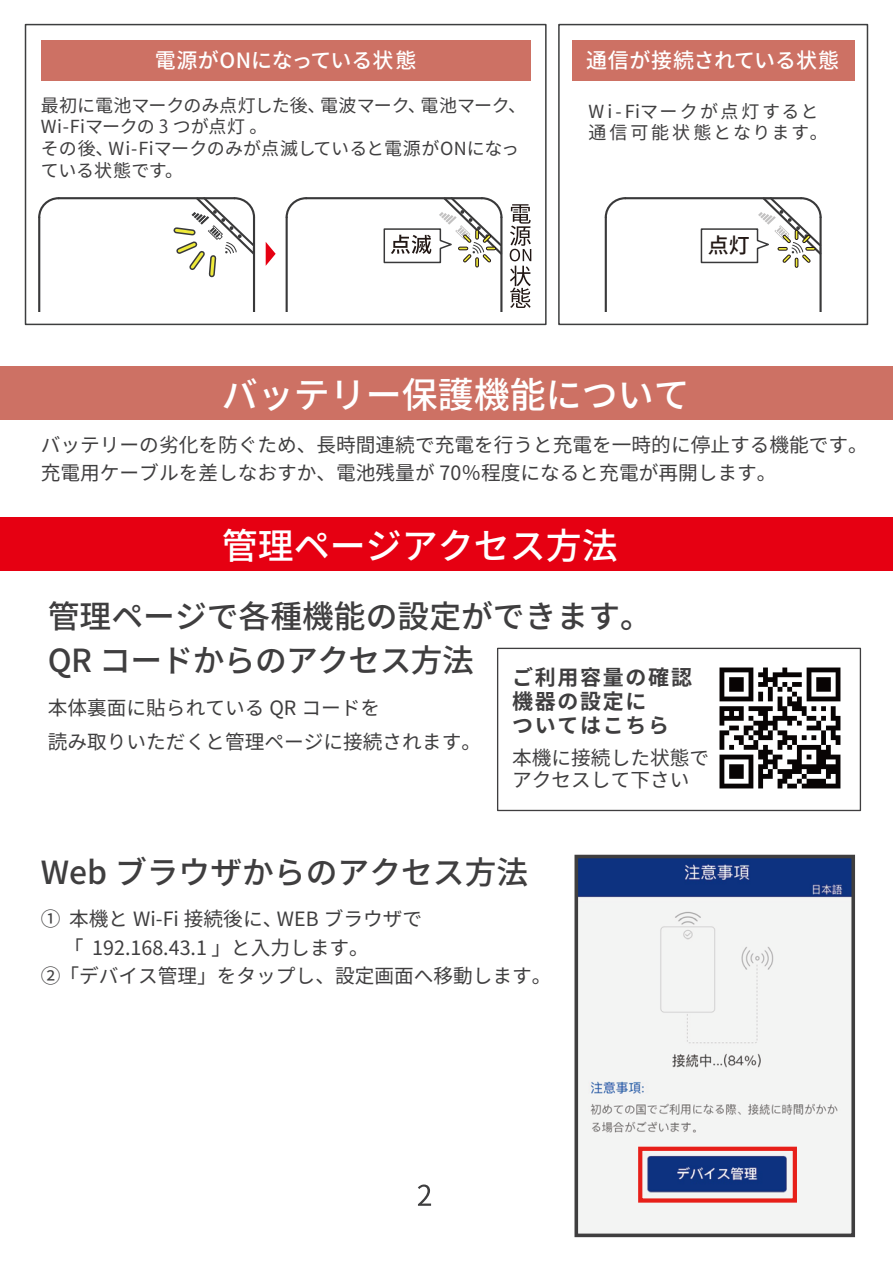
<style>
.page{position:relative;width:893px;height:1263px;background:#fff}
.page>*{position:absolute;margin:0;border:0;box-sizing:border-box;transform-origin:0 0}
.t1{font:500 36px "Noto Sans CJ Kjp";color:#fff}
.t2{font:500 31.8px "Noto Sans CJ Kjp";color:#3f3e3f}
.t3{font:500 31.8px "Noto Sans CJ Kjp";letter-spacing:-.02em;color:#3f3e3f}
.t4{font:500 21px "Noto Sans CJ Kjp";color:#fff}
.t5{font:700 21px/24px "Noto Sans CJ Kjp";letter-spacing:.08em;color:#3f3e3f}
.t6{font:500 21px "Noto Sans CJ Kjp";color:#221815}
.t7{font:19.8px/28.5px "Noto Sans CJ Kjp";color:#3f3e3f}
.t8{font:18px/21.6px "Noto Sans CJ Kjp";letter-spacing:.01em;color:#3f3e3f}
.t9{font:18px/21.6px "Noto Sans CJ Kjp";letter-spacing:.12em;color:#3f3e3f}
.s1{font-family:"Koz Go Pr 6 N"}
</style>
<div class="page">
<div style="left:0;top:367px;width:893px;height:53px;background:#cd7164"></div>
<div style="left:0;top:517px;width:893px;height:54px;background:#e60012"></div>
<svg style="left:418px;top:1184px;width:13px;height:22px"></svg>
<img style="left:579px;top:860px;width:271px;height:372px">
<div style="left:574px;top:855px;width:281px;height:382px;border:4px solid #3f3e3f"></div>
<div style="left:638px;top:1147px;width:159px;height:55px;border:4px solid #e71f19"></div>
<div style="left:497px;top:648px;width:364px;height:163px;border:1px solid #3f3e3f"></div>
<img style="left:719px;top:667px;width:122px;height:122px">
<div style="left:25px;top:24px;width:522px;height:301px;border:2px solid #3d3e3f"></div>
<div style="left:41px;top:40px;width:489px;height:41px;background:#cd7164"></div>
<hr style="left:38px;top:217px;width:2px;height:94px;background:#39393a">
<hr style="left:253px;top:217px;width:2px;height:94px;background:#39393a">
<hr style="left:59px;top:197px;width:175px;height:2px;background:#39393a">
<svg style="left:38px;top:197px;width:23px;height:22px"></svg>
<hr style="left:605px;top:217px;width:2px;height:94px;background:#39393a">
<hr style="left:819px;top:217px;width:3px;height:94px;background:#39393a">
<hr style="left:625px;top:197px;width:176px;height:2px;background:#39393a">
<svg style="left:604px;top:197px;width:23px;height:22px"></svg>
<hr style="left:286px;top:217px;width:2px;height:94px;background:#39393a">
<hr style="left:500px;top:217px;width:2px;height:94px;background:#39393a">
<hr style="left:306px;top:197px;width:176px;height:2px;background:#39393a">
<svg style="left:285px;top:197px;width:23px;height:22px"></svg>
<div style="left:558px;top:24px;width:310px;height:301px;border:2px solid #3d3e3f"></div>
<div style="left:572px;top:40px;width:282px;height:41px;background:#cd7164"></div>
<svg style="left:266px;top:242px;width:10px;height:24px"></svg>
<svg style="left:510px;top:204px;width:21px;height:104px"></svg>
<svg style="left:383px;top:197px;width:120px;height:69px"></svg>
<svg style="left:700px;top:197px;width:122px;height:69px"></svg>
<svg style="left:170px;top:197px;width:86px;height:84px"></svg>
<p class="t4" style="left:155px;top:48px;width:263px">電源がONになっている状態</p>
<p class="t8" style="left:41px;top:95px;width:487px">最初に電池マークのみ点灯した後、電波マーク、電池マーク、<br>Wi-Fiマークの <span class="s1">3</span> つが点灯 。<br>その後、Wi-Fiマークのみが点滅していると電源がONになっている状態です。</p>
<p class="t4" style="left:586px;top:48px;width:254px">通信が接続されている状態</p>
<p class="t9" style="left:588px;top:101px;width:241px">Wi-Fiマークが点灯すると通信可能状態となります。</p>
<p class="t6" style="left:708px;top:233px;width:43px">点灯</p>
<h1 class="t1" style="left:222px;top:374px;width:469px">バッテリー保護機能について</h1>
<p class="t7" style="left:41px;top:431px;width:829px">バッテリーの劣化を防ぐため、長時間連続で充電を行うと充電を一時的に停止する機能です。充電用ケーブルを差しなおすか、電池残量が 70％程度になると充電が再開します。</p>
<h1 class="t1" style="left:222px;top:525px;width:397px">管理ページアクセス方法</h1>
<h2 class="t2" style="left:48px;top:598px;width:606px">管理ページで各種機能の設定ができます。</h2>
<h2 class="t3" style="left:48px;top:642px;width:427px">QR コードからのアクセス方法</h2>
<p class="t7" style="left:48px;top:691px;width:435px;line-height:34.5px">本体裏面に貼られている QR コードを<br>読み取りいただくと管理ページに接続されます。</p>
<p class="t5" style="left:512px;top:666px;width:181px">ご利用容量の確認機器の設定に<br>ついてはこちら</p>
<p class="t7" style="left:512px;top:747px;width:198px;line-height:22.5px">本機に接続した状態でアクセスして下さい</p>
<h2 class="t2" style="left:41px;top:855px;width:489px">Web ブラウザからのアクセス方法</h2>
<p class="t7" style="left:41px;top:905px;width:512px">① 本機と Wi-Fi 接続後に、WEB ブラウザで<br>　 「 192.168.43.1 」と入力します。<br>② 「デバイス管理」をタップし、設定画面へ移動します。</p>
</div>
